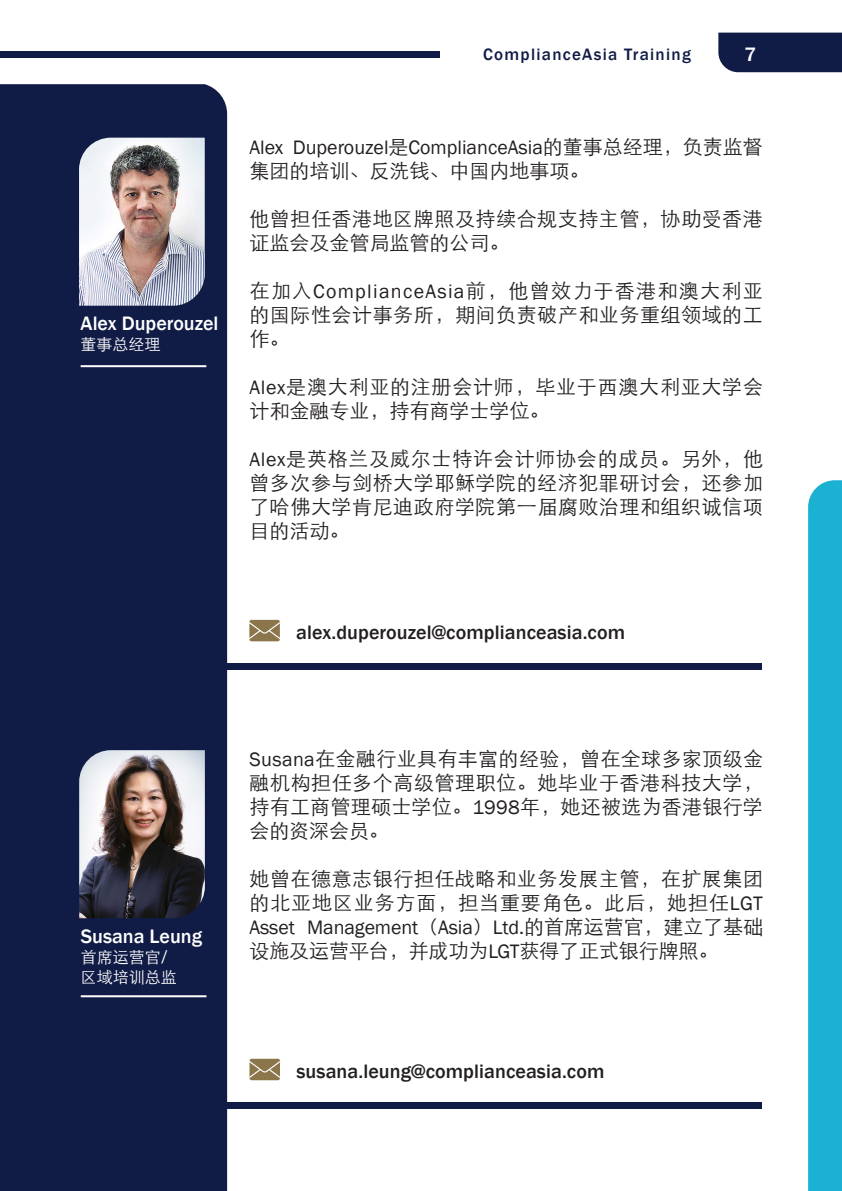
<style>
.page{position:relative;width:842px;height:1191px;background:#fff}
.page>*{position:absolute;margin:0;border:0;box-sizing:border-box;transform-origin:0 0}
.t1{font:300 20px/24px "ST Heiti SC";letter-spacing:.03em;color:#231f20}
.t2{font:20px "Franklin Gothic";color:#231f20}
.t3{font:500 20px "Franklin Gothic";letter-spacing:.005em;color:#231f20}
.t4{font:500 20px "Franklin Gothic";color:#fff}
.t5{font:300 20px "ST Heiti SC";letter-spacing:-.005em;color:#231f20}
.t6{font:300 20px "ST Heiti SC";color:#231f20}
.t7{font:500 17px "Franklin Gothic";letter-spacing:.075em;color:#111c46}
.t8{font:300 16px/20px "ST Heiti SC";color:#fff}
.s1{font-family:"ST Heiti SC";font-weight:300}
.s2{font-family:"Franklin Gothic";font-weight:400}
</style>
<div class="page">
<div style="left:0;top:52px;width:440px;height:6px;background:#111c46"></div>
<div style="left:718px;top:33px;width:124px;height:39px;background:#111c46"></div>
<div style="left:0;top:84px;width:227px;height:1107px;background:#111c46"></div>
<hr style="left:81px;top:365px;width:125px;height:2px;background:#fff">
<img style="left:79px;top:138px;width:126px;height:168px">
<img style="left:79px;top:750px;width:126px;height:168px">
<hr style="left:81px;top:995px;width:125px;height:2px;background:#fff">
<div style="left:808px;top:480px;width:34px;height:711px;background:#1bb1d3"></div>
<div style="left:79px;top:663px;width:683px;height:7px;background:#111c46"></div>
<svg style="left:249px;top:620px;width:31px;height:21px"></svg>
<div style="left:79px;top:1102px;width:683px;height:7px;background:#111c46"></div>
<svg style="left:249px;top:1058px;width:31px;height:22px"></svg>
<p class="t4" style="left:81px;top:311px;width:139px">Alex Duperouzel</p>
<p class="t8" style="left:81px;top:332px;width:82px">董事总经理</p>
<p class="t7" style="left:483px;top:44px;width:209px">ComplianceAsia Training</p>
<p class="t4" style="left:745px;top:42px;width:13px">7</p>
<p class="t2" style="left:249px;top:134px;width:515px">Alex Duperouzel<span class="s1">是</span>ComplianceAsia<span class="s1">的董事总经理，负责监督</span></p>
<p class="t6" style="left:249px;top:153px;width:342px">集团的培训、反洗钱、中国内地事项。</p>
<p class="t1" style="left:249px;top:204px;width:515px">他曾担任香港地区牌照及持续合规支持主管，协助受香港证监会及金管局监管的公司。</p>
<p class="t1" style="left:249px;top:276px;width:515px;text-align:justify">在加入<span class="s2">ComplianceAsia</span>前，他曾效力于香港和澳大利亚的国际性会计事务所，期间负责破产和业务重组领域的工作。</p>
<p class="t1" style="left:249px;top:372px;width:515px"><span class="s2">Alex</span>是澳大利亚的注册会计师，毕业于西澳大利亚大学会计和金融专业，持有商学士学位。</p>
<p class="t1" style="left:249px;top:444px;width:515px;text-align:justify"><span class="s2">Alex</span>是英格兰及威尔士特许会计师协会的成员。另外，他曾多次参与剑桥大学耶穌学院的经济犯罪研讨会，还参加了哈佛大学肯尼迪政府学院第一届腐败治理和组织诚信项目的活动。</p>
<p class="t3" style="left:296px;top:619px;width:330px">alex.duperouzel@complianceasia.com</p>
<p class="t4" style="left:81px;top:923px;width:123px">Susana Leung</p>
<p class="t8" style="left:81px;top:945px;width:97px">首席运营官/区域培训总监</p>
<p class="t1" style="left:249px;top:744px;width:515px;text-align:justify"><span class="s2">Susana</span>在金融行业具有丰富的经验，曾在全球多家顶级金融机构担任多个高级管理职位。她毕业于香港科技大学，持有工商管理硕士学位。<span class="s2">1998</span>年，她还被选为香港银行学会的资深会员。</p>
<p class="t1" style="left:249px;top:864px;width:515px">她曾在德意志银行担任战略和业务发展主管，在扩展集团的北亚地区业务方面，担当重要角色。此后，她担任<span class="s2">LGT</span></p>
<p class="t2" style="left:249px;top:915px;width:515px">Asset Management<span class="s1">（</span>Asia<span class="s1">）</span>Ltd.<span class="s1">的首席运营官，建立了基础</span></p>
<p class="t5" style="left:249px;top:933px;width:470px">设施及运营平台，并成功为<span class="s2">LGT</span>获得了正式银行牌照。</p>
<p class="t3" style="left:296px;top:1058px;width:309px">susana.leung@complianceasia.com</p>
</div>
